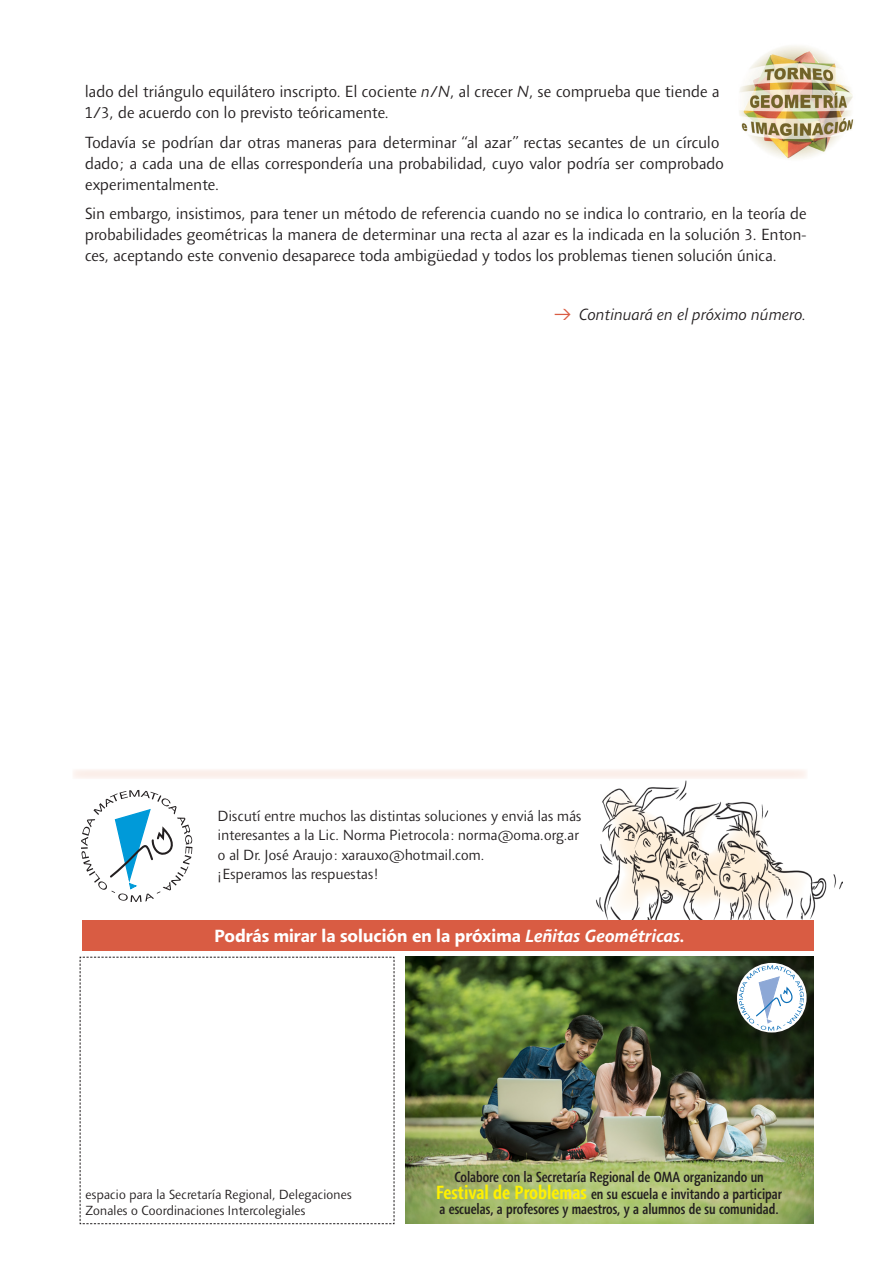
<style>
.page{position:relative;width:893px;height:1263px;background:#fff}
.page>*{position:absolute;margin:0;border:0;box-sizing:border-box;transform-origin:0 0}
.t1{font:700 18px "Agilita LT Pro";color:#fff}
.t2{font:300 16.5px/21px "Agilita LT Pro";color:#231f20}
.t3{font:italic 300 16.5px "Agilita LT Pro";color:#231f20}
.t4{font:300 15px/19.5px "Agilita LT Pro";color:#231f20}
.t5{font:500 condensed 15px/15px "Agilita LT Pro";color:#231f20}
.t6{font:300 13.5px/16.2px "Agilita LT Pro";color:#231f20}
.s1{font-style:italic}
.s2{color:#d95c43}
.s3{font-weight:700;font-size:19.5px;color:#fff101}
</style>
<div class="page">
<img style="left:739px;top:46px;width:115px;height:113px">
<svg style="left:81px;top:790px;width:111px;height:112px"></svg>
<svg style="left:79px;top:956px;width:316px;height:268px"></svg>
<img style="left:406px;top:957px;width:407px;height:266px">
<div style="left:729px;top:955px;width:85px;height:85px;background:#231f20;opacity:.75"></div>
<svg style="left:737px;top:963px;width:70px;height:69px"></svg>
<svg style="left:739px;top:965px;width:65px;height:66px"></svg>
<img style="left:606px;top:780px;width:237px;height:139px">
<svg style="left:596px;top:784px;width:219px;height:133px"></svg>
<div style="left:72px;top:769px;width:736px;height:10px;background:#fbf0ec"></div>
<div style="left:82px;top:920px;width:731px;height:31px;background:#d95c43"></div>
<p class="t2" style="left:85px;top:81px;width:636px">lado del triángulo equilátero inscripto. El cociente <span class="s1">n</span>/<span class="s1">N</span>, al crecer <span class="s1">N</span>, se comprueba que tiende a<br>1/3, de acuerdo con lo previsto teóricamente.</p>
<p class="t2" style="left:85px;top:132px;width:641px">Todavía se podrían dar otras maneras para determinar “al azar” rectas secantes de un círculo dado; a cada una de ellas correspondería una probabilidad, cuyo valor podría ser comprobado experimentalmente.</p>
<p class="t2" style="left:85px;top:203px;width:723px;text-align:justify">Sin embargo, insistimos, para tener un método de referencia cuando no se indica lo contrario, en la teoría de probabilidades geométricas la manera de determinar una recta al azar es la indicada en la solución 3. Enton&shy;ces, aceptando este convenio desaparece toda ambigüedad y todos los problemas tienen solución única.</p>
<p class="t3" style="left:554px;top:303px;width:254px"><span class="s2">⇒</span> Continuará en el próximo número.</p>
<p class="t4" style="left:218px;top:806px;width:365px">Discutí entre muchos las distintas soluciones y enviá las más interesantes a la Lic. Norma Pietrocola: norma@oma.org.ar o al Dr. José Araujo: xarauxo@hotmail.com.<br>¡Esperamos las respuestas!</p>
<p class="t1" style="left:214px;top:922px;width:472px">Podrás mirar la solución en la próxima <span class="s1">Leñitas Geométricas.</span></p>
<p class="t6" style="left:86px;top:1186px;width:268px">espacio para la Secretaría Regional, Delegaciones<br>Zonales o Coordinaciones Intercolegiales</p>
<p class="t5" style="left:454px;top:1170px;width:311px">Colabore con la Secretaría Regional de OMA organizando un</p>
<p class="t5" style="left:436px;top:1186px;width:348px"><span class="s3">Festival de Problemas</span> en su escuela e invitando a participar a escuelas, a profesores y maestros, y a alumnos de su comunidad.</p>
</div>
